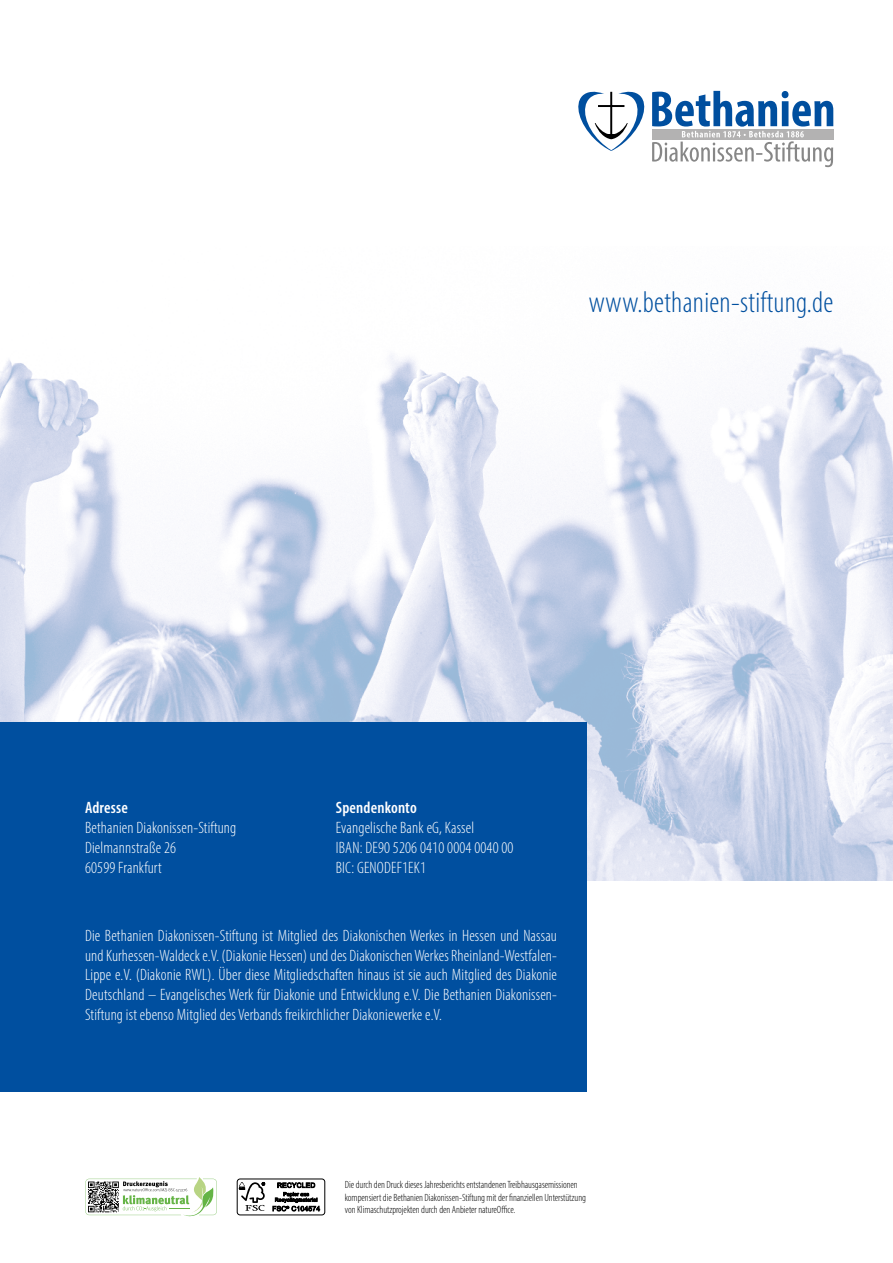
<style>
.page{position:relative;width:893px;height:1263px;background:#fff}
.page>*{position:absolute;margin:0;border:0;box-sizing:border-box;transform-origin:0 0}
.t1{font:300 condensed 30px "Myriad Pro";letter-spacing:.01em;color:#004f9f}
.t2{font:300 condensed 16.5px/19.8px "Myriad Pro";letter-spacing:.01em;color:#fff}
.t3{font:600 condensed 16.5px "Myriad Pro";letter-spacing:.01em;color:#fff}
.t4{font:300 condensed 10.5px/12.6px "Myriad Pro";letter-spacing:-.005em;color:#000}
</style>
<div class="page">
<img style="left:0;top:346px;width:893px;height:534px">
<div style="left:0;top:722px;width:587px;height:369px;background:#004f9f"></div>
<svg style="left:578px;top:91px;width:255px;height:76px"></svg>
<svg style="left:236px;top:1181px;width:90px;height:35px"></svg>
<svg style="left:237px;top:1178px;width:88px;height:37px"></svg>
<div style="left:237px;top:1179px;width:88px;height:36px;background:#fff;border-radius:3px"></div>
<div style="left:237px;top:1179px;width:88px;height:36px;border:1px solid #000;border-radius:3px"></div>
<svg style="left:239px;top:1182px;width:26px;height:29px"></svg>
<svg style="left:273px;top:1182px;width:47px;height:29px"></svg>
<svg style="left:85px;top:1177px;width:132px;height:39px"></svg>
<h1 class="t1" style="left:589px;top:284px;width:246px">www.bethanien-stiftung.de</h1>
<p class="t3" style="left:85px;top:797px;width:44px">Adresse</p>
<p class="t2" style="left:85px;top:817px;width:153px">Bethanien Diakonissen-Stiftung<br>Dielmannstraße 26<br>60599 Frankfurt</p>
<p class="t3" style="left:336px;top:797px;width:82px">Spendenkonto</p>
<p class="t2" style="left:336px;top:817px;width:179px">Evangelische Bank eG, Kassel<br>IBAN: DE90 5206 0410 0004 0040 00<br>BIC: GENODEF1EK1</p>
<p class="t2" style="left:85px;top:925px;width:474px;text-align:justify">Die Bethanien Diakonissen-Stiftung ist Mitglied des Diakonischen Werkes in Hessen und Nassau und Kurhessen-Waldeck e.V. (Diakonie Hessen) und des Diakonischen Werkes Rheinland-Westfalen-Lippe e.V. (Diakonie RWL). Über diese Mitgliedschaften hinaus ist sie auch Mitglied des Diakonie Deutschland – Evangelisches Werk für Diakonie und Entwicklung e.V. Die Bethanien Diakonissen-Stiftung ist ebenso Mitglied des Verbands freikirchlicher Diakoniewerke e.V.</p>
<p class="t4" style="left:345px;top:1178px;width:243px">Die durch den Druck dieses Jahresberichts entstandenen Treibhausgasemissionen kompensiert die Bethanien Diakonissen-Stiftung mit der finanziellen Unterstützung von Klimaschutzprojekten durch den Anbieter natureOffice.</p>
</div>
